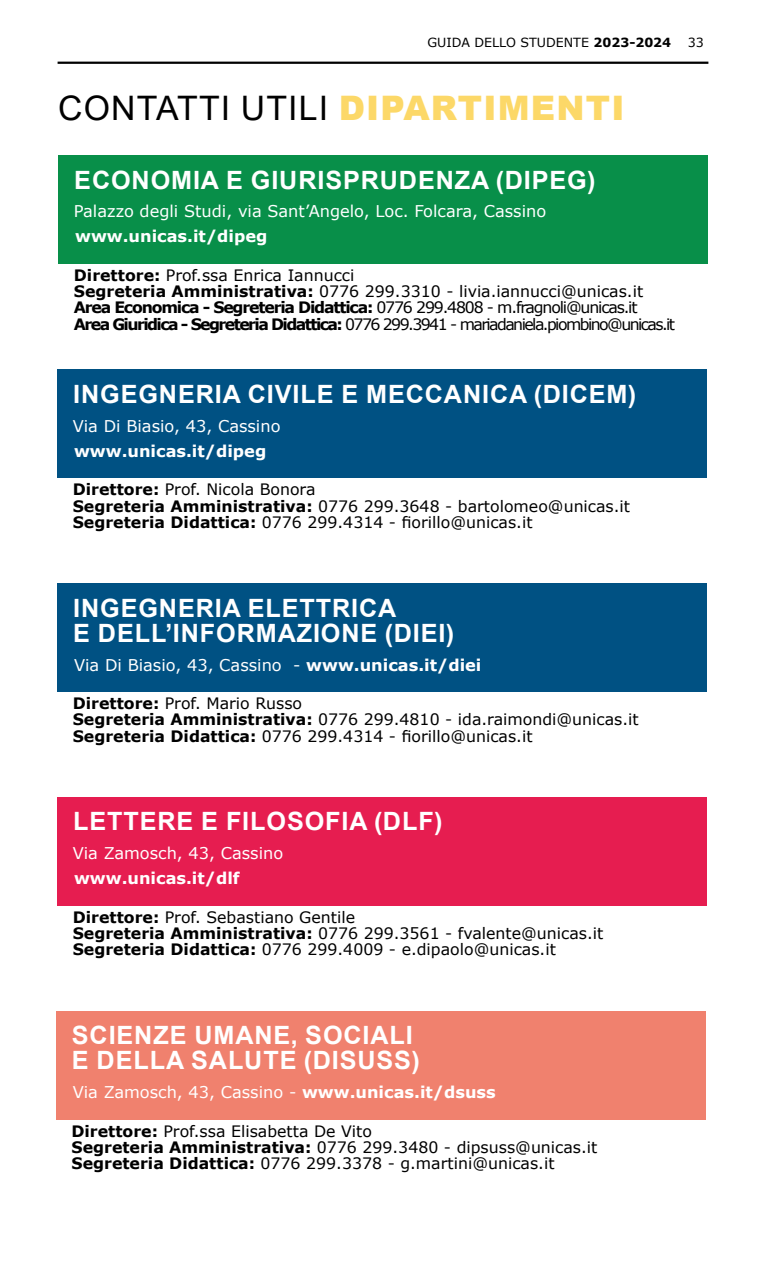
<style>
.page{position:relative;width:766px;height:1276px;background:#fff}
.page>*{position:absolute;margin:0;border:0;box-sizing:border-box;transform-origin:0 0}
.t1{font:33.75px "Arial";letter-spacing:.035em;color:#000}
.t2{font:700 25.2px/25.2px "Arial";letter-spacing:.035em;color:#fff}
.t3{font:16.2px "Verdana";color:#fff}
.t4{font:700 16.2px "Verdana";color:#fff}
.t5{font:15.75px/16.2px "Verdana";color:#000}
.t6{font:12.6px "Verdana";color:#000}
.s1{font-weight:700}
.s2{font-weight:900;color:#fcd868}
</style>
<div class="page">
<hr style="left:58px;top:62px;width:650px;height:2px;background:#000">
<div style="left:58px;top:155px;width:649px;height:109px;background:#088f49"></div>
<div style="left:57px;top:369px;width:649px;height:109px;background:#005183"></div>
<div style="left:57px;top:797px;width:649px;height:108px;background:#e61d50"></div>
<div style="left:56px;top:1010px;width:649px;height:109px;background:#f0816e"></div>
<div style="left:57px;top:583px;width:649px;height:109px;background:#005183"></div>
<p class="t6" style="left:427px;top:34px;width:245px">GUIDA DELLO STUDENTE <span class="s1">2023-2024</span></p>
<p class="t6" style="left:687px;top:34px;width:18px">33</p>
<h1 class="t1" style="left:58px;top:84px;width:567px">CONTATTI UTILI <span class="s2">DIPARTIMENTI</span></h1>
<h2 class="t2" style="left:74px;top:167px;width:522px">ECONOMIA E GIURISPRUDENZA (DIPEG)</h2>
<p class="t3" style="left:74px;top:200px;width:474px">Palazzo degli Studi, via Sant’Angelo, Loc. Folcara, Cassino</p>
<p class="t4" style="left:75px;top:225px;width:194px">www.unicas.it/dipeg</p>
<p class="t5" style="left:74px;top:267px;width:602px"><span class="s1">Direttore:</span> Prof.ssa Enrica Iannucci<br><span class="s1">Segreteria Amministrativa:</span> 0776 299.3310 - livia.iannucci@unicas.it <span class="s1">Area Economica - Segreteria Didattica:</span> 0776 299.4808 - m.fragnoli@unicas.it <span class="s1">Area Giuridica - Segreteria Didattica:</span> 0776 299.3941 - mariadaniela.piombino@unicas.it</p>
<h2 class="t2" style="left:73px;top:382px;width:564px">INGEGNERIA CIVILE E MECCANICA (DICEM)</h2>
<p class="t3" style="left:73px;top:415px;width:209px">Via Di Biasio, 43, Cassino</p>
<p class="t4" style="left:74px;top:439px;width:194px">www.unicas.it/dipeg</p>
<p class="t5" style="left:73px;top:481px;width:558px"><span class="s1">Direttore:</span> Prof. Nicola Bonora<br><span class="s1">Segreteria Amministrativa:</span> 0776 299.3648 - bartolomeo@unicas.it<br><span class="s1">Segreteria Didattica:</span> 0776 299.4314 - fiorillo@unicas.it</p>
<h2 class="t2" style="left:73px;top:595px;width:382px">INGEGNERIA ELETTRICA<br>E DELL’INFORMAZIONE (DIEI)</h2>
<p class="t3" style="left:74px;top:653px;width:409px">Via Di Biasio, 43, Cassino - <span class="s1">www.unicas.it/diei</span></p>
<p class="t5" style="left:73px;top:695px;width:567px"><span class="s1">Direttore:</span> Prof. Mario Russo<br><span class="s1">Segreteria Amministrativa:</span> 0776 299.4810 - ida.raimondi@unicas.it<br><span class="s1">Segreteria Didattica:</span> 0776 299.4314 - fiorillo@unicas.it</p>
<h2 class="t2" style="left:73px;top:809px;width:371px">LETTERE E FILOSOFIA (DLF)</h2>
<p class="t3" style="left:73px;top:842px;width:212px">Via Zamosch, 43, Cassino</p>
<p class="t4" style="left:74px;top:867px;width:167px">www.unicas.it/dlf</p>
<p class="t5" style="left:73px;top:909px;width:532px"><span class="s1">Direttore:</span> Prof. Sebastiano Gentile<br><span class="s1">Segreteria Amministrativa:</span> 0776 299.3561 - fvalente@unicas.it<br><span class="s1">Segreteria Didattica:</span> 0776 299.4009 - e.dipaolo@unicas.it</p>
<h2 class="t2" style="left:72px;top:1023px;width:349px">SCIENZE UMANE, SOCIALI<br>E DELLA SALUTE (DISUSS)</h2>
<p class="t3" style="left:73px;top:1081px;width:424px">Via Zamosch, 43, Cassino - <span class="s1">www.unicas.it/dsuss</span></p>
<p class="t5" style="left:71px;top:1122px;width:527px"><span class="s1">Direttore:</span> Prof.ssa Elisabetta De Vito<br><span class="s1">Segreteria Amministrativa:</span> 0776 299.3480 - dipsuss@unicas.it<br><span class="s1">Segreteria Didattica:</span> 0776 299.3378 - g.martini@unicas.it</p>
</div>
